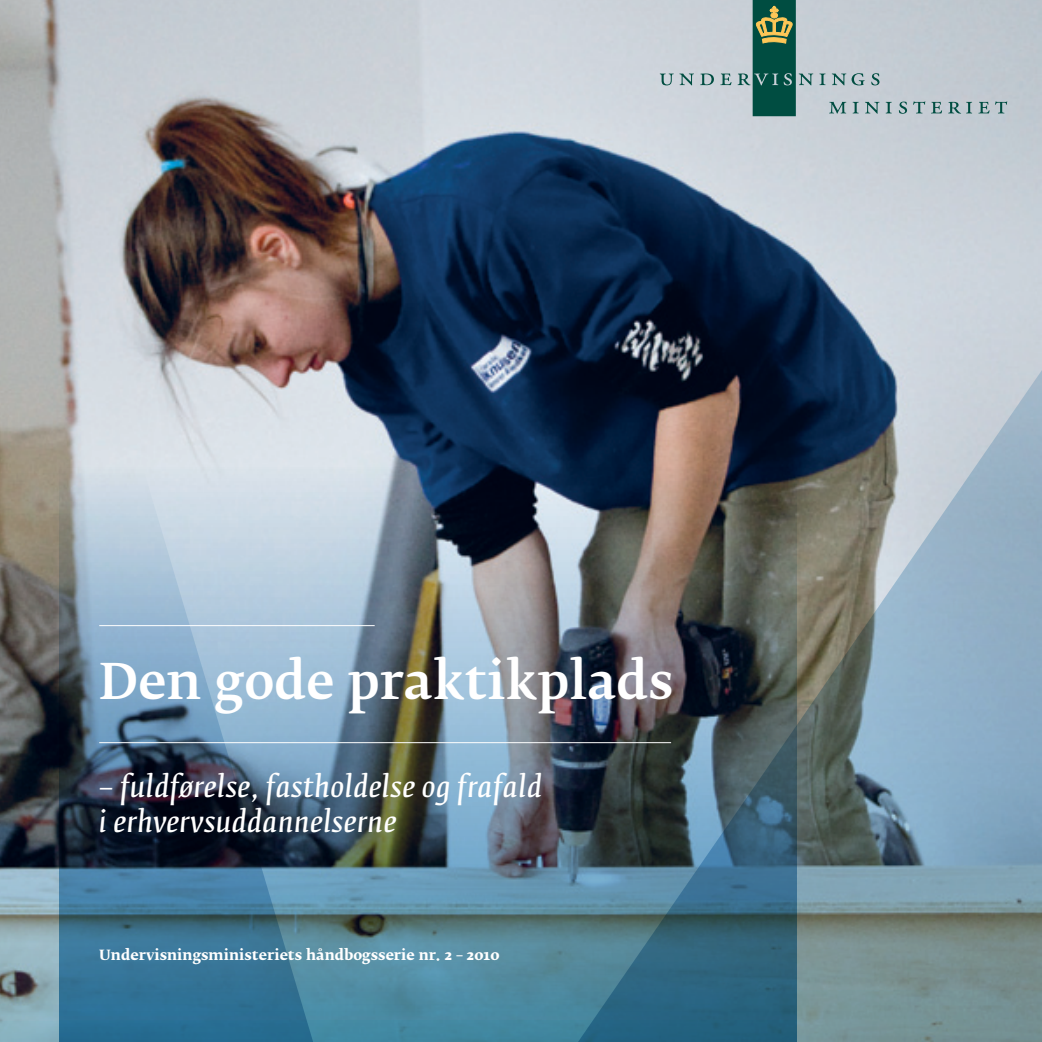
<style>
.page{position:relative;width:1042px;height:1042px;background:#fff}
.page>*{position:absolute;margin:0;border:0;box-sizing:border-box;transform-origin:0 0}
.t1{font:500 49px "Fedra Serif B Std";color:#fff}
.t2{font:italic 600 28px/35px "Fedra Serif B Std";letter-spacing:.02em;color:#fff}
.t3{font:700 14px "Fedra Serif B Std";color:#fff}
</style>
<div class="page">
<img style="left:317px;top:0;width:725px;height:464px">
<img style="left:0;top:0;width:317px;height:1042px">
<img style="left:60px;top:464px;width:508px;height:578px">
<img style="left:568px;top:348px;width:474px;height:694px">
<svg style="left:660px;top:74px;width:34px;height:11px"></svg>
<svg style="left:700px;top:74px;width:14px;height:11px"></svg>
<svg style="left:720px;top:74px;width:11px;height:11px"></svg>
<svg style="left:819px;top:74px;width:6px;height:11px"></svg>
<svg style="left:832px;top:73px;width:32px;height:12px"></svg>
<svg style="left:871px;top:73px;width:8px;height:12px"></svg>
<svg style="left:829px;top:102px;width:17px;height:12px"></svg>
<svg style="left:852px;top:102px;width:6px;height:11px"></svg>
<svg style="left:865px;top:102px;width:14px;height:12px"></svg>
<svg style="left:885px;top:102px;width:7px;height:11px"></svg>
<svg style="left:899px;top:102px;width:8px;height:12px"></svg>
<svg style="left:913px;top:101px;width:12px;height:12px"></svg>
<svg style="left:931px;top:102px;width:11px;height:11px"></svg>
<svg style="left:948px;top:102px;width:24px;height:12px"></svg>
<svg style="left:978px;top:102px;width:11px;height:11px"></svg>
<svg style="left:995px;top:101px;width:12px;height:12px"></svg>
<svg style="left:737px;top:0;width:76px;height:116px"></svg>
<hr style="left:99px;top:625px;width:276px;height:1px;background:#fff">
<hr style="left:99px;top:742px;width:572px;height:1px;background:#fff">
<h1 class="t1" style="left:99px;top:653px;width:576px">Den gode praktikplads</h1>
<p class="t2" style="left:99px;top:769px;width:444px">– fuldførelse, fastholdelse og frafald i erhvervsuddannelserne</p>
<p class="t3" style="left:99px;top:947px;width:402px">Undervisningsministeriets håndbogsserie nr. 2 – 2010</p>
</div>
